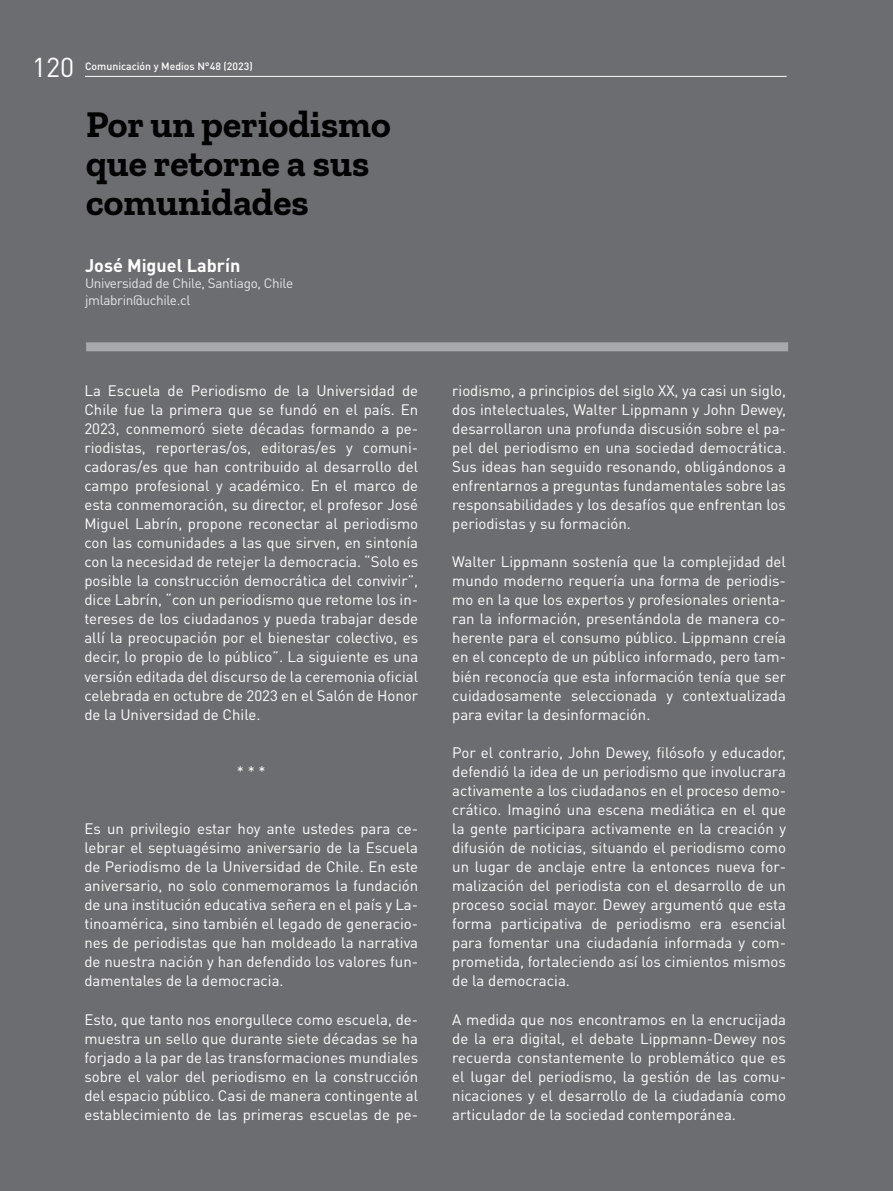
<style>
.page{position:relative;width:893px;height:1191px;background:#6c6d70}
.page>*{position:absolute;margin:0;border:0;box-sizing:border-box;transform-origin:0 0}
.t1{font:700 37.5px/39px "Zilla Slab";color:#000}
.t2{font:27px "DIN Pro";color:#fff}
.t3{font:700 18px "DIN Pro";color:#fff}
.t4{font:15px/19px "DIN Pro";color:#fff;text-align:justify}
.t5{font:13.5px/16.5px "DIN Pro";letter-spacing:-.02em;color:#e6e7e9}
.t6{font:500 10.5px "DIN Pro";color:#fff}
</style>
<div class="page">
<hr style="left:85px;top:76px;width:702px;height:1px;background:#fff">
<div style="left:86px;top:342px;width:702px;height:9px;background:#a8a9ad"></div>
<h2 class="t2" style="left:32px;top:48px;width:44px">120</h2>
<p class="t6" style="left:85px;top:57px;width:169px">Comunicación y Medios N°48 (2023)</p>
<h1 class="t1" style="left:86px;top:105px;width:306px">Por un periodismo que retorne a sus comunidades</h1>
<p class="t3" style="left:85px;top:250px;width:157px">José Miguel Labrín</p>
<p class="t5" style="left:85px;top:274px;width:210px">Universidad de Chile, Santiago, Chile jmlabrin@uchile.cl</p>
<p class="t4" style="left:84px;top:380px;width:335px">La Escuela de Periodismo de la Universidad de Chile fue la primera que se fundó en el país. En 2023, conmemoró siete décadas formando a pe&shy;riodistas, reporteras/os, editoras/es y comuni&shy;cadoras/es que han contribuido al desarrollo del campo profesional y académico. En el marco de esta conmemoración, su director, el profesor José Miguel Labrín, propone reconectar al periodismo con las comunidades a las que sirven, en sintonía con la necesidad de retejer la democracia. “Solo es posible la construcción democrática del convivir”, dice Labrín, “con un periodismo que retome los in&shy;tereses de los ciudadanos y pueda trabajar desde allí la preocupación por el bienestar colectivo, es decir, lo propio de lo público”. La siguiente es una versión editada del discurso de la ceremonia oficial celebrada en octubre de 2023 en el Salón de Honor de la Universidad de Chile.</p>
<p class="t4" style="left:237px;top:761px;width:30px">* * *</p>
<p class="t4" style="left:84px;top:818px;width:335px">Es un privilegio estar hoy ante ustedes para ce&shy;lebrar el septuagésimo aniversario de la Escuela de Periodismo de la Universidad de Chile. En este aniversario, no solo conmemoramos la fundación de una institución educativa señera en el país y La&shy;tinoamérica, sino también el legado de generacio&shy;nes de periodistas que han moldeado la narrativa de nuestra nación y han defendido los valores fun&shy;damentales de la democracia.</p>
<p class="t4" style="left:84px;top:1009px;width:335px">Esto, que tanto nos enorgullece como escuela, de&shy;muestra un sello que durante siete décadas se ha forjado a la par de las transformaciones mundiales sobre el valor del periodismo en la construcción del espacio público. Casi de manera contingente al establecimiento de las primeras escuelas de pe-</p>
<p class="t4" style="left:452px;top:380px;width:335px">riodismo, a principios del siglo XX, ya casi un siglo, dos intelectuales, Walter Lippmann y John Dewey, desarrollaron una profunda discusión sobre el pa&shy;pel del periodismo en una sociedad democrática.<br>Sus ideas han seguido resonando, obligándonos a enfrentarnos a preguntas fundamentales sobre las responsabilidades y los desafíos que enfrentan los periodistas y su formación.</p>
<p class="t4" style="left:452px;top:551px;width:335px">Walter Lippmann sostenía que la complejidad del mundo moderno requería una forma de periodis&shy;mo en la que los expertos y profesionales orienta&shy;ran la información, presentándola de manera co&shy;herente para el consumo público. Lippmann creía en el concepto de un público informado, pero tam&shy;bién reconocía que esta información tenía que ser cuidadosamente seleccionada y contextualizada para evitar la desinformación.</p>
<p class="t4" style="left:452px;top:742px;width:335px">Por el contrario, John Dewey, filósofo y educador, defendió la idea de un periodismo que involucrara activamente a los ciudadanos en el proceso demo&shy;crático. Imaginó una escena mediática en el que la gente participara activamente en la creación y difusión de noticias, situando el periodismo como un lugar de anclaje entre la entonces nueva for&shy;malización del periodista con el desarrollo de un proceso social mayor. Dewey argumentó que esta forma participativa de periodismo era esencial para fomentar una ciudadanía informada y com&shy;prometida, fortaleciendo así los cimientos mismos de la democracia.</p>
<p class="t4" style="left:452px;top:1009px;width:335px">A medida que nos encontramos en la encrucijada de la era digital, el debate Lippmann-Dewey nos recuerda constantemente lo problemático que es el lugar del periodismo, la gestión de las comu&shy;nicaciones y el desarrollo de la ciudadanía como articulador de la sociedad contemporánea.</p>
</div>
